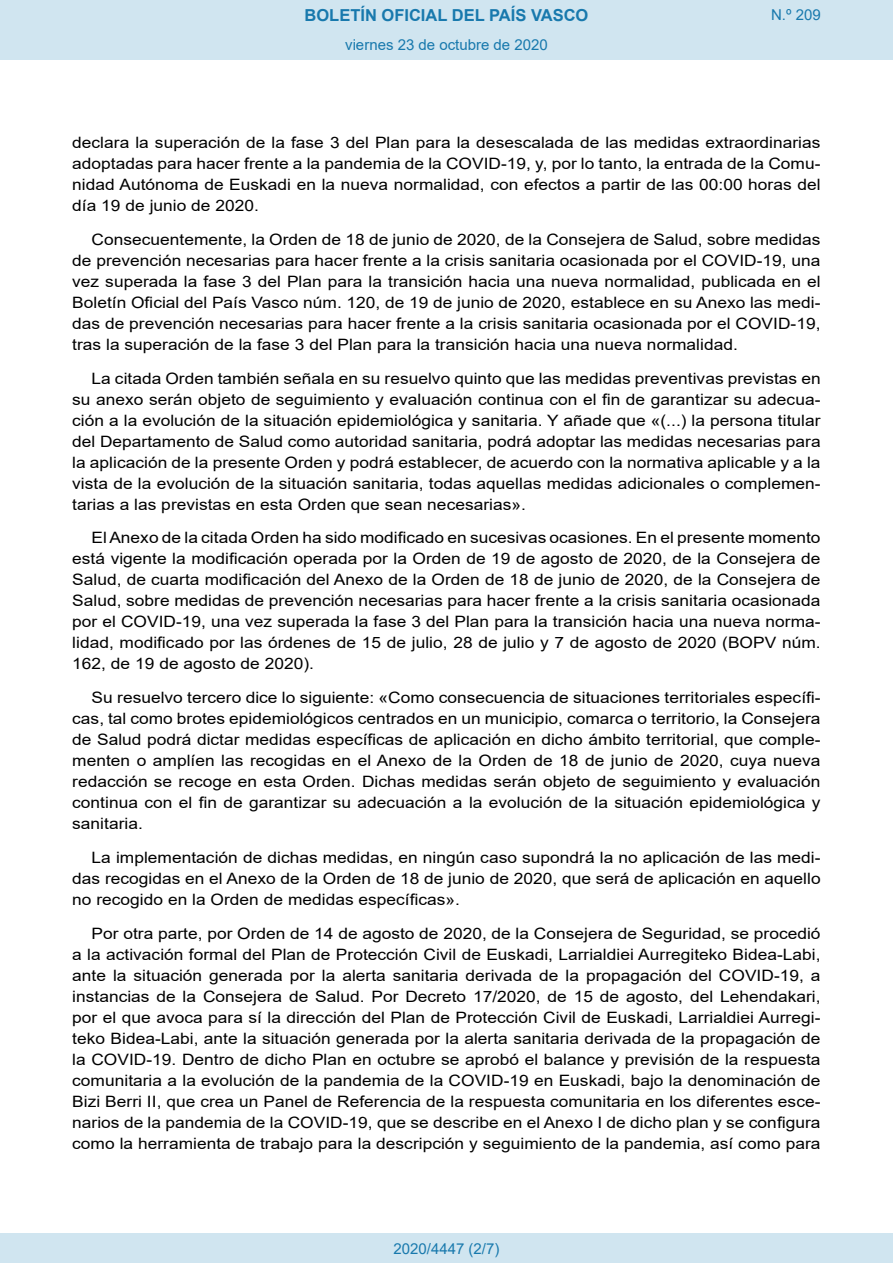
<style>
.page{position:relative;width:893px;height:1263px;background:#fff}
.page>*{position:absolute;margin:0;border:0;box-sizing:border-box;transform-origin:0 0}
.t1{font:700 16.5px "Arial";color:#1879ad}
.BOPVDetalle{font:15.6px/21px "Arial";color:#000;text-align:justify;scale:1.11 1}
.Paginacion_Centro{font:15px "Arial";color:#1879ad}
</style>
<div class="page">
<div style="left:0;top:0;width:893px;height:60px;background:#d0e5f0"></div>
<div style="left:0;top:1233px;width:893px;height:30px;background:#d0e5f0"></div>
<p class="t1" style="left:305px;top:3px;width:285px">BOLETÍN OFICIAL DEL PAÍS VASCO</p>
<p class="Paginacion_Centro" style="left:345px;top:35px;width:204px">viernes 23 de octubre de 2020</p>
<p class="Paginacion_Centro" style="left:771px;top:5px;width:51px">N.º 209</p>
<p class="BOPVDetalle" style="left:72px;top:132px;width:676px">declara la superación de la fase 3 del Plan para la desescalada de las medidas extraordinarias adoptadas para hacer frente a la pandemia de la COVID-19, y, por lo tanto, la entrada de la Comu&shy;nidad Autónoma de Euskadi en la nueva normalidad, con efectos a partir de las 00:00 horas del día 19 de junio de 2020.</p>
<p class="BOPVDetalle" style="left:72px;top:229px;width:676px;text-indent:19px">Consecuentemente, la Orden de 18 de junio de 2020, de la Consejera de Salud, sobre medidas de prevención necesarias para hacer frente a la crisis sanitaria ocasionada por el COVID-19, una vez superada la fase 3 del Plan para la transición hacia una nueva normalidad, publicada en el Boletín Oficial del País Vasco núm. 120, de 19 de junio de 2020, establece en su Anexo las medi&shy;das de prevención necesarias para hacer frente a la crisis sanitaria ocasionada por el COVID-19, tras la superación de la fase 3 del Plan para la transición hacia una nueva normalidad.</p>
<p class="BOPVDetalle" style="left:72px;top:368px;width:676px;text-indent:19px">La citada Orden también señala en su resuelvo quinto que las medidas preventivas previstas en su anexo serán objeto de seguimiento y evaluación continua con el fin de garantizar su adecua&shy;ción a la evolución de la situación epidemiológica y sanitaria. Y añade que «(...) la persona titular del Departamento de Salud como autoridad sanitaria, podrá adoptar las medidas necesarias para la aplicación de la presente Orden y podrá establecer, de acuerdo con la normativa aplicable y a la vista de la evolución de la situación sanitaria, todas aquellas medidas adicionales o complemen&shy;tarias a las previstas en esta Orden que sean necesarias».</p>
<p class="BOPVDetalle" style="left:72px;top:527px;width:676px;text-indent:19px">El Anexo de la citada Orden ha sido modificado en sucesivas ocasiones. En el presente momento está vigente la modificación operada por la Orden de 19 de agosto de 2020, de la Consejera de Salud, de cuarta modificación del Anexo de la Orden de 18 de junio de 2020, de la Consejera de Salud, sobre medidas de prevención necesarias para hacer frente a la crisis sanitaria ocasionada por el COVID-19, una vez superada la fase 3 del Plan para la transición hacia una nueva norma&shy;lidad, modificado por las órdenes de 15 de julio, 28 de julio y 7 de agosto de 2020 (BOPV núm.<br>162, de 19 de agosto de 2020).</p>
<p class="BOPVDetalle" style="left:72px;top:687px;width:676px;text-indent:19px">Su resuelvo tercero dice lo siguiente: «Como consecuencia de situaciones territoriales específi&shy;cas, tal como brotes epidemiológicos centrados en un municipio, comarca o territorio, la Consejera de Salud podrá dictar medidas específicas de aplicación en dicho ámbito territorial, que comple&shy;menten o amplíen las recogidas en el Anexo de la Orden de 18 de junio de 2020, cuya nueva redacción se recoge en esta Orden. Dichas medidas serán objeto de seguimiento y evaluación continua con el fin de garantizar su adecuación a la evolución de la situación epidemiológica y sanitaria.</p>
<p class="BOPVDetalle" style="left:72px;top:847px;width:676px;text-indent:19px">La implementación de dichas medidas, en ningún caso supondrá la no aplicación de las medi&shy;das recogidas en el Anexo de la Orden de 18 de junio de 2020, que será de aplicación en aquello no recogido en la Orden de medidas específicas».</p>
<p class="BOPVDetalle" style="left:72px;top:923px;width:676px;text-indent:19px">Por otra parte, por Orden de 14 de agosto de 2020, de la Consejera de Seguridad, se procedió a la activación formal del Plan de Protección Civil de Euskadi, Larrialdiei Aurregiteko Bidea-Labi, ante la situación generada por la alerta sanitaria derivada de la propagación del COVID-19, a instancias de la Consejera de Salud. Por Decreto 17/2020, de 15 de agosto, del Lehendakari, por el que avoca para sí la dirección del Plan de Protección Civil de Euskadi, Larrialdiei Aurregi&shy;teko Bidea-Labi, ante la situación generada por la alerta sanitaria derivada de la propagación de la COVID-19. Dentro de dicho Plan en octubre se aprobó el balance y previsión de la respuesta comunitaria a la evolución de la pandemia de la COVID-19 en Euskadi, bajo la denominación de Bizi Berri II, que crea un Panel de Referencia de la respuesta comunitaria en los diferentes esce&shy;narios de la pandemia de la COVID-19, que se describe en el Anexo I de dicho plan y se configura como la herramienta de trabajo para la descripción y seguimiento de la pandemia, así como para</p>
<p class="Paginacion_Centro" style="left:393px;top:1238px;width:107px">2020/4447 (2/7)</p>
</div>
